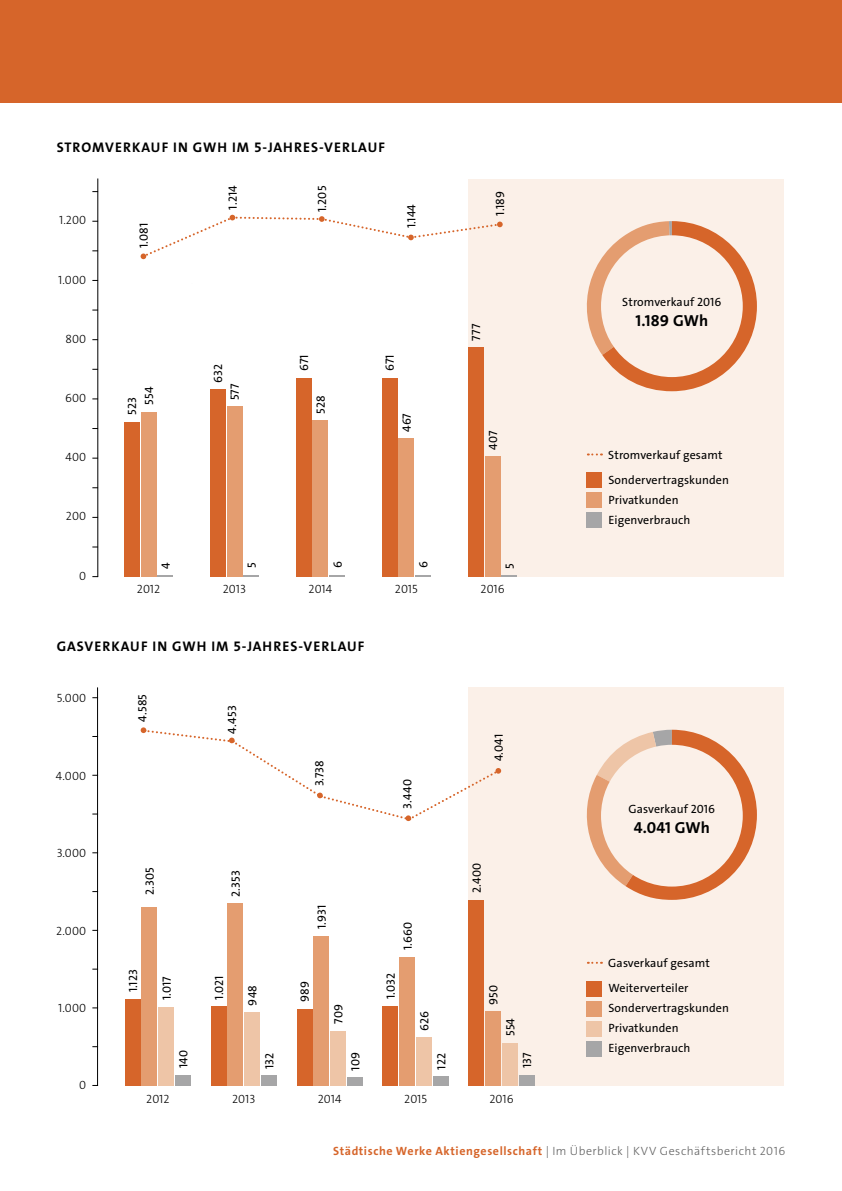
<style>
.page{position:relative;width:842px;height:1191px;background:#fff}
.page>*{position:absolute;margin:0;border:0;box-sizing:border-box;transform-origin:0 0}
.t1{font:16px "The Sans LP7 Bld";letter-spacing:.01em;color:#000}
.t2{font:14px "The Sans LP7 Bld";letter-spacing:.075em;color:#000}
.t3{font:12px/20px "The Sans LP5 Plain";letter-spacing:.01em;color:#000}
.t4{font:12px "The Sans LP3 Lig";color:#000}
.t5{font:12px "The Sans LP3 Lig";letter-spacing:.04em;color:#626262}
.s1{font-family:"The Sans LP7 Bld";color:#d6652a}
</style>
<div class="page">
<div style="left:469px;top:687px;width:315px;height:398px;background:#fbf0e8"></div>
<svg style="left:586px;top:729px;width:171px;height:171px"></svg>
<div style="left:468px;top:179px;width:316px;height:398px;background:#fbf0e8"></div>
<svg style="left:586px;top:221px;width:171px;height:170px"></svg>
<div style="left:0;top:0;width:842px;height:103px;background:#d6652a"></div>
<hr style="left:97px;top:687px;width:1px;height:399px;background:#000">
<div style="left:519px;top:1074px;width:15px;height:11px;background:#a6a6a7"></div>
<div style="left:502px;top:1043px;width:16px;height:42px;background:#eec5a7"></div>
<div style="left:469px;top:900px;width:15px;height:185px;background:#d6652a"></div>
<div style="left:486px;top:1011px;width:15px;height:74px;background:#e49d70"></div>
<div style="left:601px;top:745px;width:142px;height:141px;background:#fbf0e8;border-radius:50%"></div>
<svg style="left:588px;top:961px;width:14px;height:2px"></svg>
<div style="left:587px;top:981px;width:15px;height:15px;background:#d6652a"></div>
<div style="left:587px;top:1021px;width:15px;height:15px;background:#eec5a7"></div>
<div style="left:587px;top:1001px;width:15px;height:15px;background:#e49d70"></div>
<div style="left:587px;top:1041px;width:15px;height:15px;background:#a6a6a7"></div>
<div style="left:601px;top:235px;width:142px;height:142px;background:#fbf0e8;border-radius:50%"></div>
<hr style="left:97px;top:178px;width:1px;height:399px;background:#000">
<svg style="left:588px;top:453px;width:14px;height:2px"></svg>
<div style="left:587px;top:492px;width:15px;height:16px;background:#e49d70"></div>
<div style="left:587px;top:472px;width:15px;height:16px;background:#d6652a"></div>
<div style="left:587px;top:512px;width:15px;height:16px;background:#a6a6a7"></div>
<svg style="left:244px;top:575px;width:15px;height:2px"></svg>
<div style="left:227px;top:406px;width:15px;height:171px;background:#e49d70"></div>
<div style="left:210px;top:389px;width:15px;height:188px;background:#d6652a"></div>
<svg style="left:158px;top:575px;width:15px;height:2px"></svg>
<div style="left:141px;top:413px;width:15px;height:164px;background:#e49d70"></div>
<div style="left:124px;top:422px;width:15px;height:155px;background:#d6652a"></div>
<svg style="left:330px;top:575px;width:15px;height:2px"></svg>
<div style="left:313px;top:420px;width:15px;height:157px;background:#e49d70"></div>
<div style="left:296px;top:378px;width:15px;height:199px;background:#d6652a"></div>
<svg style="left:416px;top:575px;width:15px;height:2px"></svg>
<div style="left:399px;top:438px;width:15px;height:139px;background:#e49d70"></div>
<div style="left:382px;top:378px;width:15px;height:199px;background:#d6652a"></div>
<svg style="left:502px;top:575px;width:15px;height:2px"></svg>
<div style="left:485px;top:456px;width:15px;height:121px;background:#e49d70"></div>
<div style="left:468px;top:347px;width:15px;height:230px;background:#d6652a"></div>
<svg style="left:141px;top:215px;width:362px;height:44px"></svg>
<div style="left:433px;top:1076px;width:15px;height:9px;background:#a6a6a7"></div>
<div style="left:416px;top:1037px;width:16px;height:48px;background:#eec5a7"></div>
<div style="left:383px;top:1005px;width:15px;height:80px;background:#d6652a"></div>
<div style="left:400px;top:957px;width:15px;height:128px;background:#e49d70"></div>
<div style="left:347px;top:1077px;width:15px;height:8px;background:#a6a6a7"></div>
<div style="left:331px;top:1030px;width:15px;height:55px;background:#eec5a7"></div>
<div style="left:297px;top:1009px;width:15px;height:76px;background:#d6652a"></div>
<div style="left:314px;top:936px;width:15px;height:149px;background:#e49d70"></div>
<div style="left:261px;top:1075px;width:16px;height:10px;background:#a6a6a7"></div>
<div style="left:245px;top:1012px;width:15px;height:73px;background:#eec5a7"></div>
<div style="left:211px;top:1006px;width:15px;height:79px;background:#d6652a"></div>
<div style="left:228px;top:903px;width:15px;height:182px;background:#e49d70"></div>
<div style="left:176px;top:1074px;width:15px;height:11px;background:#a6a6a7"></div>
<div style="left:159px;top:1007px;width:15px;height:78px;background:#eec5a7"></div>
<div style="left:125px;top:998px;width:15px;height:87px;background:#d6652a"></div>
<div style="left:142px;top:907px;width:15px;height:178px;background:#e49d70"></div>
<svg style="left:141px;top:727px;width:360px;height:94px"></svg>
<p class="t2" style="left:57px;top:138px;width:330px">STROMVERKAUF IN GWH IM 5-JAHRES-VERLAUF</p>
<p class="t4" style="left:59px;top:213px;width:29px">1.200</p>
<p class="t4" style="left:58px;top:272px;width:30px">1.000</p>
<p class="t3" style="left:134px;top:248px;width:27px;rotate:-90deg">1.081</p>
<p class="t3" style="left:223px;top:210px;width:26px;rotate:-90deg">1.214</p>
<p class="t3" style="left:312px;top:212px;width:28px;rotate:-90deg">1.205</p>
<p class="t3" style="left:401px;top:228px;width:26px;rotate:-90deg">1.144</p>
<p class="t4" style="left:65px;top:331px;width:22px">800</p>
<p class="t4" style="left:65px;top:390px;width:23px">600</p>
<p class="t4" style="left:66px;top:449px;width:22px">400</p>
<p class="t3" style="left:122px;top:414px;width:19px;rotate:-90deg">523</p>
<p class="t3" style="left:139px;top:404px;width:19px;rotate:-90deg">554</p>
<p class="t3" style="left:208px;top:383px;width:20px;rotate:-90deg">632</p>
<p class="t3" style="left:225px;top:400px;width:18px;rotate:-90deg">577</p>
<p class="t3" style="left:294px;top:371px;width:18px;rotate:-90deg">671</p>
<p class="t3" style="left:311px;top:413px;width:20px;rotate:-90deg">528</p>
<p class="t3" style="left:380px;top:371px;width:18px;rotate:-90deg">671</p>
<p class="t3" style="left:397px;top:432px;width:20px;rotate:-90deg">467</p>
<p class="t4" style="left:66px;top:508px;width:22px">200</p>
<p class="t4" style="left:79px;top:568px;width:8px">0</p>
<p class="t3" style="left:156px;top:569px;width:8px;rotate:-90deg">4</p>
<p class="t3" style="left:242px;top:568px;width:7px;rotate:-90deg">5</p>
<p class="t4" style="left:137px;top:581px;width:25px">2012</p>
<p class="t4" style="left:223px;top:581px;width:25px">2013</p>
<p class="t3" style="left:328px;top:568px;width:8px;rotate:-90deg">6</p>
<p class="t4" style="left:309px;top:581px;width:25px">2014</p>
<p class="t3" style="left:414px;top:568px;width:8px;rotate:-90deg">6</p>
<p class="t4" style="left:395px;top:581px;width:24px">2015</p>
<p class="t2" style="left:57px;top:637px;width:309px">GASVERKAUF IN GWH IM 5-JAHRES-VERLAUF</p>
<p class="t4" style="left:57px;top:690px;width:31px">5.000</p>
<p class="t4" style="left:56px;top:768px;width:32px">4.000</p>
<p class="t4" style="left:57px;top:845px;width:31px">3.000</p>
<p class="t4" style="left:56px;top:923px;width:31px">2.000</p>
<p class="t4" style="left:58px;top:1000px;width:30px">1.000</p>
<p class="t4" style="left:79px;top:1077px;width:8px">0</p>
<p class="t3" style="left:132px;top:721px;width:29px;rotate:-90deg">4.585</p>
<p class="t3" style="left:222px;top:733px;width:30px;rotate:-90deg">4.453</p>
<p class="t3" style="left:309px;top:786px;width:28px;rotate:-90deg">3.738</p>
<p class="t3" style="left:398px;top:808px;width:31px;rotate:-90deg">3.440</p>
<p class="t3" style="left:140px;top:895px;width:29px;rotate:-90deg">2.305</p>
<p class="t3" style="left:123px;top:992px;width:25px;rotate:-90deg">1.123</p>
<p class="t3" style="left:157px;top:1000px;width:25px;rotate:-90deg">1.017</p>
<p class="t3" style="left:174px;top:1068px;width:20px;rotate:-90deg">140</p>
<p class="t3" style="left:226px;top:896px;width:28px;rotate:-90deg">2.353</p>
<p class="t3" style="left:209px;top:999px;width:26px;rotate:-90deg">1.021</p>
<p class="t3" style="left:243px;top:1005px;width:22px;rotate:-90deg">948</p>
<p class="t3" style="left:259px;top:1069px;width:18px;rotate:-90deg">132</p>
<p class="t3" style="left:312px;top:929px;width:26px;rotate:-90deg">1.931</p>
<p class="t3" style="left:295px;top:1002px;width:22px;rotate:-90deg">989</p>
<p class="t3" style="left:329px;top:1023px;width:21px;rotate:-90deg">709</p>
<p class="t3" style="left:345px;top:1070px;width:20px;rotate:-90deg">109</p>
<p class="t3" style="left:398px;top:950px;width:30px;rotate:-90deg">1.660</p>
<p class="t3" style="left:381px;top:999px;width:28px;rotate:-90deg">1.032</p>
<p class="t3" style="left:415px;top:1030px;width:21px;rotate:-90deg">626</p>
<p class="t3" style="left:431px;top:1069px;width:18px;rotate:-90deg">122</p>
<p class="t4" style="left:146px;top:1091px;width:25px">2012</p>
<p class="t4" style="left:232px;top:1091px;width:25px">2013</p>
<p class="t4" style="left:318px;top:1091px;width:25px">2014</p>
<p class="t4" style="left:404px;top:1091px;width:24px">2015</p>
<p class="t3" style="left:490px;top:216px;width:26px;rotate:-90deg">1.189</p>
<p class="t3" style="left:466px;top:341px;width:19px;rotate:-90deg">777</p>
<p class="t3" style="left:483px;top:450px;width:21px;rotate:-90deg">407</p>
<p class="t3" style="left:500px;top:569px;width:7px;rotate:-90deg">5</p>
<p class="t4" style="left:480px;top:581px;width:26px">2016</p>
<p class="t3" style="left:489px;top:761px;width:29px;rotate:-90deg">4.041</p>
<p class="t3" style="left:467px;top:893px;width:32px;rotate:-90deg">2.400</p>
<p class="t3" style="left:484px;top:1004px;width:21px;rotate:-90deg">950</p>
<p class="t3" style="left:500px;top:1036px;width:19px;rotate:-90deg">554</p>
<p class="t3" style="left:517px;top:1068px;width:17px;rotate:-90deg">137</p>
<p class="t4" style="left:489px;top:1091px;width:26px">2016</p>
<p class="t3" style="left:622px;top:291px;width:101px">Stromverkauf 2016</p>
<h1 class="t1" style="left:635px;top:310px;width:74px">1.189 GWh</h1>
<p class="t3" style="left:608px;top:445px;width:116px">Stromverkauf gesamt</p>
<p class="t3" style="left:608px;top:470px;width:122px">Sondervertragskunden<br>Privatkunden<br>Eigenverbrauch</p>
<p class="t3" style="left:628px;top:799px;width:88px">Gasverkauf 2016</p>
<h1 class="t1" style="left:634px;top:817px;width:78px">4.041 GWh</h1>
<p class="t3" style="left:608px;top:953px;width:103px">Gasverkauf gesamt</p>
<p class="t3" style="left:608px;top:978px;width:122px">Weiterverteiler<br>Sondervertragskunden<br>Privatkunden<br>Eigenverbrauch</p>
<p class="t5" style="left:333px;top:1142px;width:453px"><span class="s1">Städtische Werke Aktiengesellschaft</span> | Im Überblick | KVV Geschäftsbericht 2016</p>
</div>
